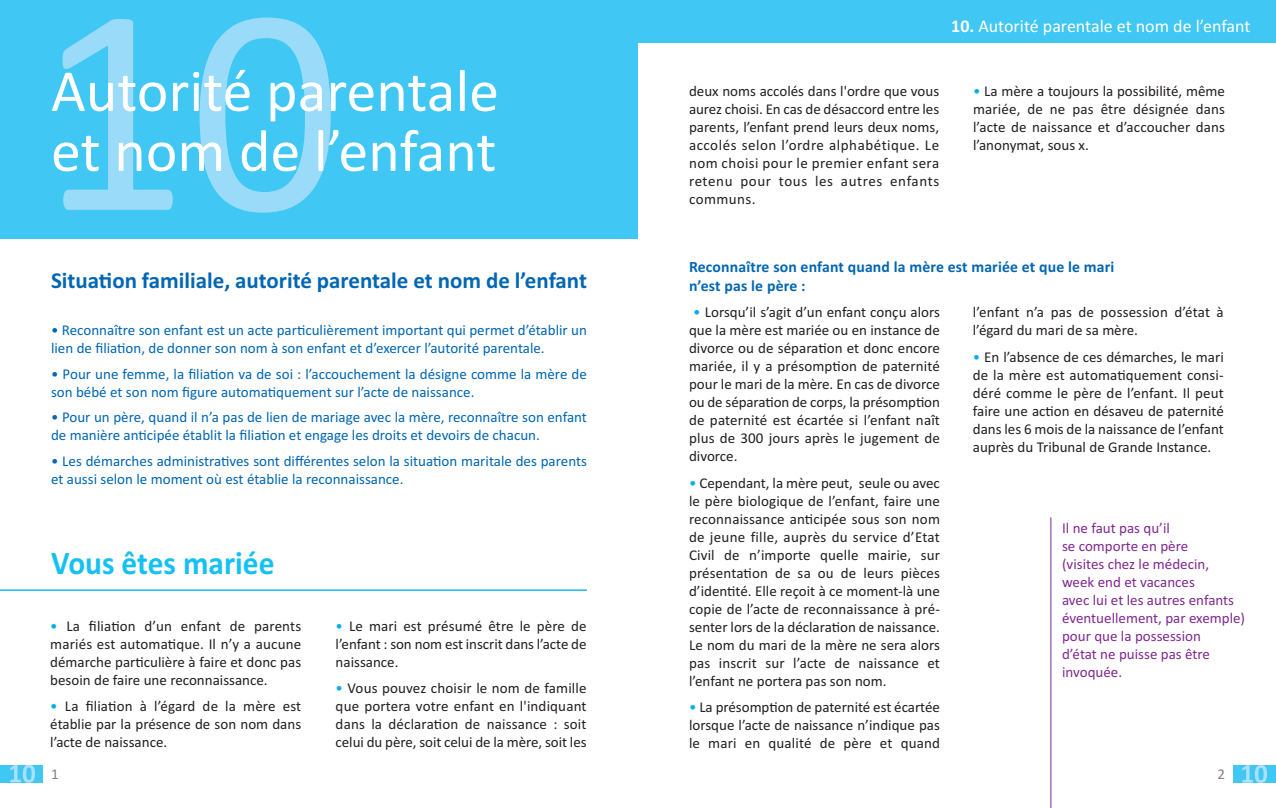
<style>
.page{position:relative;width:1276px;height:808px;background:#fff}
.page>*{position:absolute;margin:0;border:0;box-sizing:border-box;transform-origin:0 0}
.t1{font:60px/60px "Calibri";color:#fff}
.t2{font:700 33px "Calibri";color:#15c0f2;scale:.95 1}
.t3{font:700 22.95px "Calibri";color:#0166b3}
.t4{font:18px "Calibri";color:#fff}
.t5{font:700 15.75px/18.9px "Calibri";letter-spacing:.01em;color:#0166b3}
.t6{font:15px/18px "Calibri";color:#231f20;text-align:justify}
.t7{font:15px/18px "Calibri";color:#0166b3}
.t8{font:15px/18px "Calibri";color:#802990}
.t9{font:15px "Calibri";color:#808285}
.s1{color:#00aeef}
.s2{font-weight:700}
</style>
<div class="page">
<div style="left:0;top:765px;width:43px;height:17px;background:#40c7f4"></div>
<svg style="left:10px;top:765px;width:25px;height:17px"></svg>
<div style="left:1233px;top:765px;width:43px;height:17px;background:#40c7f4"></div>
<svg style="left:1242px;top:765px;width:25px;height:18px"></svg>
<div style="left:0;top:0;width:638px;height:239px;background:#40c7f4"></div>
<svg style="left:62px;top:18px;width:269px;height:195px"></svg>
<hr style="left:0;top:589px;width:587px;height:2px;background:#15c0f2">
<div style="left:628px;top:0;width:648px;height:43px;background:#40c7f4"></div>
<hr style="left:1050px;top:517px;width:1px;height:291px;background:#802990">
<h1 class="t1" style="left:51px;top:60px;width:449px">Autorité parentale et nom de l’enfant</h1>
<h3 class="t3" style="left:51px;top:267px;width:537px">Situation familiale, autorité parentale et nom de l’enfant</h3>
<p class="t7" style="left:51px;top:321px;width:537px">• Reconnaître son enfant est un acte particulièrement important qui permet d’établir un lien de filiation, de donner son nom à son enfant et d’exercer l’autorité parentale.</p>
<p class="t7" style="left:51px;top:365px;width:537px">• Pour une femme, la filiation va de soi : l’accouchement la désigne comme la mère de son bébé et son nom figure automatiquement sur l’acte de naissance.</p>
<p class="t7" style="left:51px;top:408px;width:537px">• Pour un père, quand il n’a pas de lien de mariage avec la mère, reconnaître son enfant de manière anticipée établit la filiation et engage les droits et devoirs de chacun.</p>
<p class="t7" style="left:51px;top:452px;width:537px">• Les démarches administratives sont différentes selon la situation maritale des parents et aussi selon le moment où est établie la reconnaissance.</p>
<h2 class="t2" style="left:51px;top:543px;width:236px">Vous êtes mariée</h2>
<p class="t6" style="left:50px;top:617px;width:252px"><span class="s1">•</span> La filiation d’un enfant de parents mariés est automatique. Il n’y a aucune démarche particulière à faire et donc pas besoin de faire une reconnaissance.</p>
<p class="t6" style="left:50px;top:697px;width:252px"><span class="s1">•</span> La filiation à l’égard de la mère est établie par la présence de son nom dans l’acte de naissance.</p>
<p class="t6" style="left:336px;top:616px;width:252px"><span class="s1">•</span> Le mari est présumé être le père de l’enfant : son nom est inscrit dans l’acte de naissance.</p>
<p class="t6" style="left:336px;top:679px;width:252px"><span class="s1">•</span> Vous pouvez choisir le nom de famille que portera votre enfant en l'indiquant dans la déclaration de naissance : soit celui du père, soit celui de la mère, soit les</p>
<p class="t4" style="left:951px;top:15px;width:301px"><span class="s2">10.</span> Autorité parentale et nom de l’enfant</p>
<p class="t6" style="left:689px;top:82px;width:252px">deux noms accolés dans l'ordre que vous aurez choisi. En cas de désaccord entre les parents, l’enfant prend leurs deux noms, accolés selon l’ordre alphabétique. Le nom choisi pour le premier enfant sera retenu pour tous les autres enfants communs.</p>
<p class="t6" style="left:973px;top:82px;width:253px"><span class="s1">•</span> La mère a toujours la possibilité, même mariée, de ne pas être désignée dans l’acte de naissance et d’accoucher dans l’anonymat, sous x.</p>
<p class="t5" style="left:689px;top:257px;width:427px">Reconnaître son enfant quand la mère est mariée et que le mari n’est pas le père :</p>
<p class="t6" style="left:689px;top:303px;width:252px"><span class="s1">•</span> Lorsqu’il s’agit d’un enfant conçu alors que la mère est mariée ou en instance de divorce ou de séparation et donc encore mariée, il y a présomption de paternité pour le mari de la mère. En cas de divorce ou de séparation de corps, la présomption de paternité est écartée si l’enfant naît plus de 300 jours après le jugement de divorce.</p>
<p class="t6" style="left:689px;top:473px;width:252px"><span class="s1">•</span> Cependant, la mère peut, seule ou avec le père biologique de l’enfant, faire une reconnaissance anticipée sous son nom de jeune fille, auprès du service d’Etat Civil de n’importe quelle mairie, sur présentation de sa ou de leurs pièces d’identité. Elle reçoit à ce moment-là une copie de l’acte de reconnaissance à pré&shy;senter lors de la déclaration de naissance.<br>Le nom du mari de la mère ne sera alors pas inscrit sur l’acte de naissance et l’enfant ne portera pas son nom.</p>
<p class="t6" style="left:689px;top:698px;width:252px"><span class="s1">•</span> La présomption de paternité est écartée lorsque l’acte de naissance n’indique pas le mari en qualité de père et quand</p>
<p class="t6" style="left:973px;top:303px;width:252px">l’enfant n’a pas de possession d’état à l’égard du mari de sa mère.</p>
<p class="t6" style="left:973px;top:347px;width:252px"><span class="s1">•</span> En l’absence de ces démarches, le mari de la mère est automatiquement consi&shy;déré comme le père de l’enfant. Il peut faire une action en désaveu de paternité dans les 6 mois de la naissance de l’enfant auprès du Tribunal de Grande Instance.</p>
<p class="t8" style="left:1062px;top:519px;width:185px">Il ne faut pas qu’il<br>se comporte en père<br>(visites chez le médecin, week end et vacances<br>avec lui et les autres enfants éventuellement, par exemple) pour que la possession<br>d’état ne puisse pas être invoquée.</p>
<p class="t9" style="left:51px;top:765px;width:9px">1</p>
<p class="t9" style="left:1217px;top:765px;width:9px">2</p>
</div>
